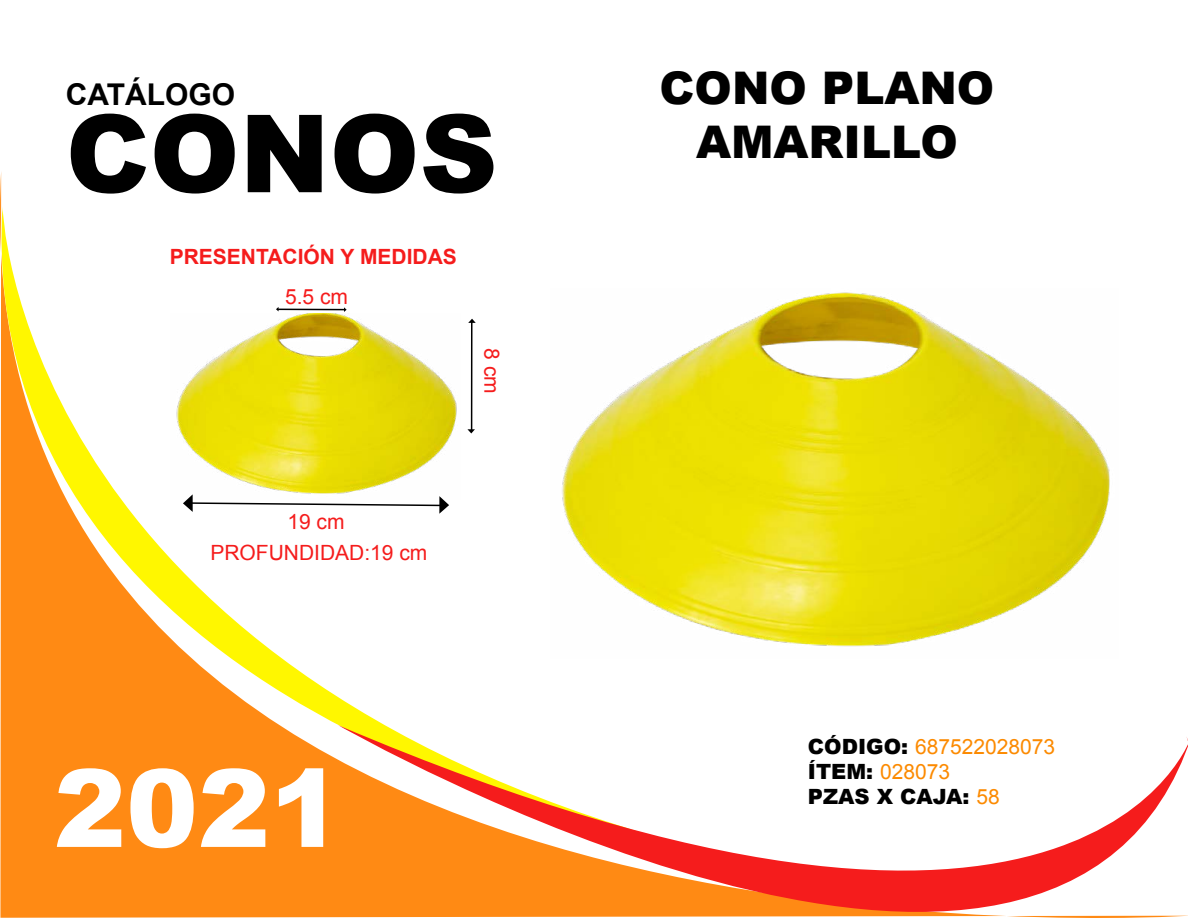
<style>
.page{position:relative;width:1188px;height:918px;background:#fff}
.page>*{position:absolute;margin:0;border:0;box-sizing:border-box;transform-origin:0 0}
.t1{font:900 108px "Arial";color:#000}
.t2{font:900 108px "Arial";color:#fff}
.t3{font:900 45px/54px "Arial";color:#000;text-align:center}
.t4{font:700 30px "Arial";color:#000}
.t5{font:900 21px/25.2px "Arial";color:#000}
.t6{font:21px "Arial";color:#f51c1c}
.t7{font:700 21px "Arial";color:#f51c1c}
.s1{font-weight:400;color:#fc8a00}
</style>
<div class="page">
<svg style="left:0;top:172px;width:338px;height:746px;fill:#ff8a14"></svg>
<svg style="left:0;top:206px;width:473px;height:629px"></svg>
<svg style="left:338px;top:725px;width:850px;height:193px"></svg>
<img style="left:170px;top:313px;width:291px;height:186px">
<img style="left:562px;top:292px;width:548px;height:355px">
<svg style="left:183px;top:494px;width:266px;height:20px"></svg>
<svg style="left:276px;top:307px;width:3px;height:5px"></svg>
<svg style="left:344px;top:307px;width:3px;height:5px"></svg>
<hr style="left:278px;top:309px;width:67px;height:1px;background:#000">
<svg style="left:467px;top:429px;width:8px;height:4px"></svg>
<svg style="left:468px;top:319px;width:8px;height:4px"></svg>
<hr style="left:471px;top:322px;width:2px;height:108px;background:#000">
<h3 class="t4" style="left:66px;top:75px;width:171px">CATÁLOGO</h3>
<h2 class="t3" style="left:660px;top:59px;width:336px">CONO PLANO<br>AMARILLO</h2>
<h1 class="t1" style="left:66px;top:75px;width:433px">CONOS</h1>
<p class="t7" style="left:170px;top:243px;width:289px">PRESENTACIÓN Y MEDIDAS</p>
<p class="t6" style="left:285px;top:282px;width:65px">5.5 cm</p>
<p class="t6" style="left:287px;top:508px;width:59px">19 cm</p>
<p class="t6" style="left:210px;top:539px;width:219px">PROFUNDIDAD:19 cm</p>
<p class="t6" style="left:506px;top:348px;width:47px;rotate:90deg">8 cm</p>
<h1 class="t2" style="left:54px;top:730px;width:290px">2021</h1>
<p class="t5" style="left:808px;top:733px;width:249px">CÓDIGO: <span class="s1">687522028073<br></span>ÍTEM: <span class="s1">028073<br></span>PZAS X CAJA: <span class="s1">58</span></p>
</div>
